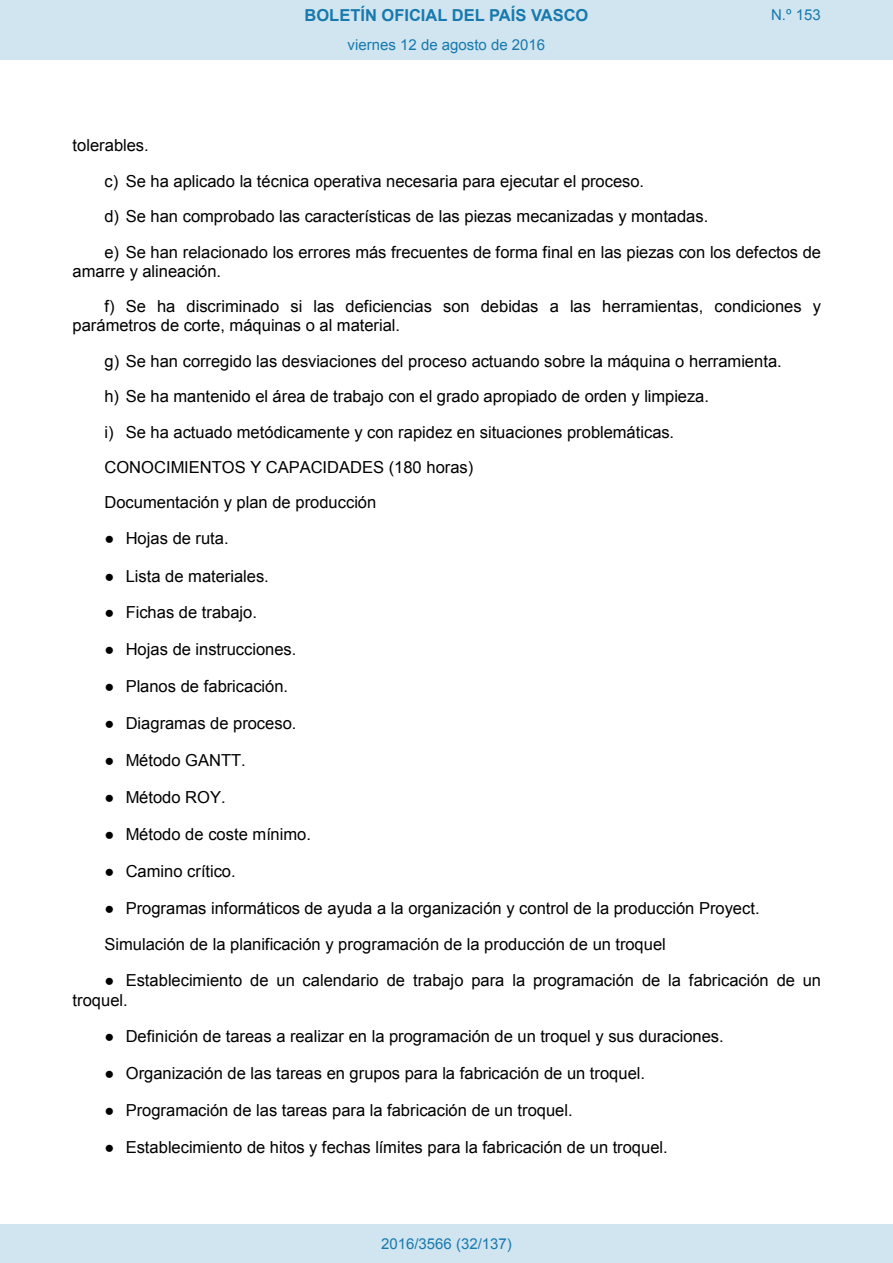
<style>
.page{position:relative;width:893px;height:1263px;background:#fff}
.page>*{position:absolute;margin:0;border:0;box-sizing:border-box;transform-origin:0 0}
.t1{font:16.5px/35.4px "Arial";color:#000}
.t2{font:700 16.5px "Arial";color:#1879ad}
.Paginacion_Centro{font:15px "Arial";color:#1879ad}
.s1{font-family:"Courier New"}
</style>
<div class="page">
<div style="left:0;top:0;width:893px;height:60px;background:#d0e5f0"></div>
<div style="left:0;top:1225px;width:893px;height:38px;background:#d0e5f0"></div>
<p class="t2" style="left:305px;top:4px;width:285px">BOLETÍN OFICIAL DEL PAÍS VASCO</p>
<p class="Paginacion_Centro" style="left:771px;top:5px;width:51px">N.º 153</p>
<p class="Paginacion_Centro" style="left:348px;top:35px;width:199px">viernes 12 de agosto de 2016</p>
<p class="t1" style="left:104px;top:128px;width:718px;text-indent:-32px">tolerables.<br>c) Se ha aplicado la técnica operativa necesaria para ejecutar el proceso.<br>d) Se han comprobado las características de las piezas mecanizadas y montadas.<br>e) Se han relacionado los errores más frecuentes de forma final en las piezas con los defectos de</p>
<p class="t1" style="left:104px;top:253px;width:718px;text-indent:-32px">amarre y alineación.<br>f) Se ha discriminado si las deficiencias son debidas a las herramientas, condiciones y</p>
<p class="t1" style="left:104px;top:308px;width:679px;text-indent:-32px">parámetros de corte, máquinas o al material.<br>g) Se han corregido las desviaciones del proceso actuando sobre la máquina o herramienta. h) Se ha mantenido el área de trabajo con el grado apropiado de orden y limpieza.<br>i) Se ha actuado metódicamente y con rapidez en situaciones problemáticas.<br>CONOCIMIENTOS Y CAPACIDADES (180 horas)<br>Documentación y plan de producción</p>
<p class="t1" style="left:104px;top:521px;width:126px"><span class="s1">●</span> Hojas de ruta.</p>
<p class="t1" style="left:104px;top:558px;width:166px"><span class="s1">●</span> Lista de materiales.</p>
<p class="t1" style="left:104px;top:595px;width:154px"><span class="s1">●</span> Fichas de trabajo.</p>
<p class="t1" style="left:104px;top:632px;width:193px"><span class="s1">●</span> Hojas de instrucciones.</p>
<p class="t1" style="left:104px;top:669px;width:185px"><span class="s1">●</span> Planos de fabricación.</p>
<p class="t1" style="left:104px;top:706px;width:193px"><span class="s1">●</span> Diagramas de proceso.</p>
<p class="t1" style="left:104px;top:743px;width:143px"><span class="s1">●</span> Método GANTT.</p>
<p class="t1" style="left:104px;top:780px;width:123px"><span class="s1">●</span> Método ROY.</p>
<p class="t1" style="left:104px;top:817px;width:208px"><span class="s1">●</span> Método de coste mínimo.</p>
<p class="t1" style="left:104px;top:853px;width:133px"><span class="s1">●</span> Camino crítico.</p>
<p class="t1" style="left:104px;top:890px;width:657px"><span class="s1">●</span> Programas informáticos de ayuda a la organización y control de la producción Proyect.</p>
<p class="t1" style="left:104px;top:927px;width:563px">Simulación de la planificación y programación de la producción de un troquel</p>
<p class="t1" style="left:73px;top:970px;width:750px;line-height:20px;text-indent:32px"><span class="s1">●</span> Establecimiento de un calendario de trabajo para la programación de la fabricación de un troquel.</p>
<p class="t1" style="left:104px;top:1019px;width:621px"><span class="s1">●</span> Definición de tareas a realizar en la programación de un troquel y sus duraciones.</p>
<p class="t1" style="left:104px;top:1056px;width:542px"><span class="s1">●</span> Organización de las tareas en grupos para la fabricación de un troquel.</p>
<p class="t1" style="left:104px;top:1092px;width:470px"><span class="s1">●</span> Programación de las tareas para la fabricación de un troquel.</p>
<p class="t1" style="left:104px;top:1130px;width:565px"><span class="s1">●</span> Establecimiento de hitos y fechas límites para la fabricación de un troquel.</p>
<p class="Paginacion_Centro" style="left:381px;top:1234px;width:132px">2016/3566 (32/137)</p>
</div>
